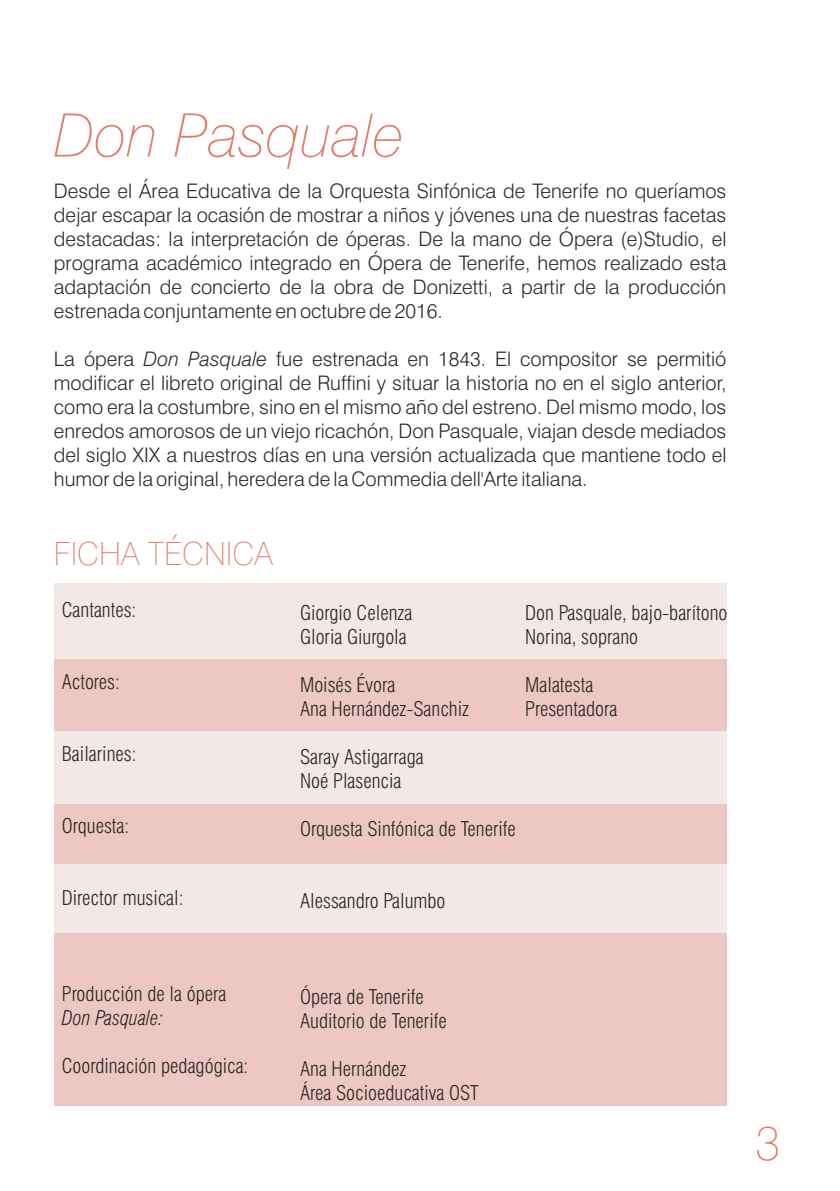
<style>
.page{position:relative;width:840px;height:1191px;background:#fff}
.page>*{position:absolute;margin:0;border:0;box-sizing:border-box;transform-origin:0 0}
.t1{font:italic 100 60px "Swiss 721 BT";color:#e37d69}
.t2{font:100 48px "Swiss 721 BT";color:#e37d69}
.t3{font:100 32px "Swiss 721 BT";color:#e37d69}
.t4{font:300 20px/24px "Swiss 721 BT";color:#292926;text-align:justify}
.t5{font:300 condensed 20px/24px "Swiss 721 BT";color:#292926}
.t6{font:italic 300 condensed 20px "Swiss 721 BT";color:#292926}
.s1{font-style:italic}
</style>
<div class="page">
<div style="left:54px;top:583px;width:672px;height:76px;background:#f2e8e6"></div>
<div style="left:54px;top:659px;width:672px;height:72px;background:#edc7c4"></div>
<div style="left:54px;top:731px;width:672px;height:72px;background:#f2e8e6"></div>
<div style="left:54px;top:803px;width:672px;height:61px;background:#edc7c4"></div>
<div style="left:54px;top:864px;width:672px;height:69px;background:#f2e8e6"></div>
<div style="left:54px;top:933px;width:672px;height:173px;background:#edc7c4"></div>
<h1 class="t1" style="left:54px;top:111px;width:352px">Don Pasquale</h1>
<p class="t4" style="left:54px;top:181px;width:673px">Desde el Área Educativa de la Orquesta Sinfónica de Tenerife no queríamos dejar escapar la ocasión de mostrar a niños y jóvenes una de nuestras facetas destacadas: la interpretación de óperas. De la mano de Ópera (e)Studio, el programa académico integrado en Ópera de Tenerife, hemos realizado esta adaptación de concierto de la obra de Donizetti, a partir de la producción estrenada conjuntamente en octubre de 2016.</p>
<p class="t4" style="left:54px;top:349px;width:673px">La ópera <span class="s1">Don Pasquale</span> fue estrenada en 1843. El compositor se permitió modificar el libreto original de Ruffini y situar la historia no en el siglo anterior, como era la costumbre, sino en el mismo año del estreno. Del mismo modo, los enredos amorosos de un viejo ricachón, Don Pasquale, viajan desde mediados del siglo XIX a nuestros días en una versión actualizada que mantiene todo el humor de la original, heredera de la Commedia dell'Arte italiana.</p>
<h3 class="t3" style="left:54px;top:540px;width:220px">FICHA TÉCNICA</h3>
<p class="t5" style="left:62px;top:600px;width:76px">Cantantes:</p>
<p class="t5" style="left:62px;top:672px;width:59px">Actores:</p>
<p class="t5" style="left:62px;top:744px;width:76px">Bailarines:</p>
<p class="t5" style="left:62px;top:816px;width:69px">Orquesta:</p>
<p class="t5" style="left:62px;top:888px;width:123px">Director musical:</p>
<p class="t5" style="left:300px;top:603px;width:114px">Giorgio Celenza<br>Gloria Giurgola</p>
<p class="t5" style="left:300px;top:675px;width:170px">Moisés Évora<br>Ana Hernández-Sanchiz</p>
<p class="t5" style="left:300px;top:747px;width:125px">Saray Astigarraga<br>Noé Plasencia</p>
<p class="t5" style="left:300px;top:819px;width:217px">Orquesta Sinfónica de Tenerife</p>
<p class="t5" style="left:525px;top:603px;width:204px">Don Pasquale, bajo-barítono<br>Norina, soprano</p>
<p class="t5" style="left:525px;top:675px;width:94px">Malatesta<br>Presentadora</p>
<p class="t5" style="left:300px;top:890px;width:147px">Alessandro Palumbo</p>
<p class="t5" style="left:62px;top:983px;width:166px">Producción de la ópera</p>
<p class="t6" style="left:62px;top:1009px;width:103px">Don Pasquale:</p>
<p class="t5" style="left:62px;top:1055px;width:188px">Coordinación pedagógica:</p>
<p class="t5" style="left:300px;top:986px;width:148px">Ópera de Tenerife<br>Auditorio de Tenerife</p>
<p class="t5" style="left:300px;top:1058px;width:180px">Ana Hernández<br>Área Socioeducativa OST</p>
<h2 class="t2" style="left:754px;top:1123px;width:27px">3</h2>
</div>
